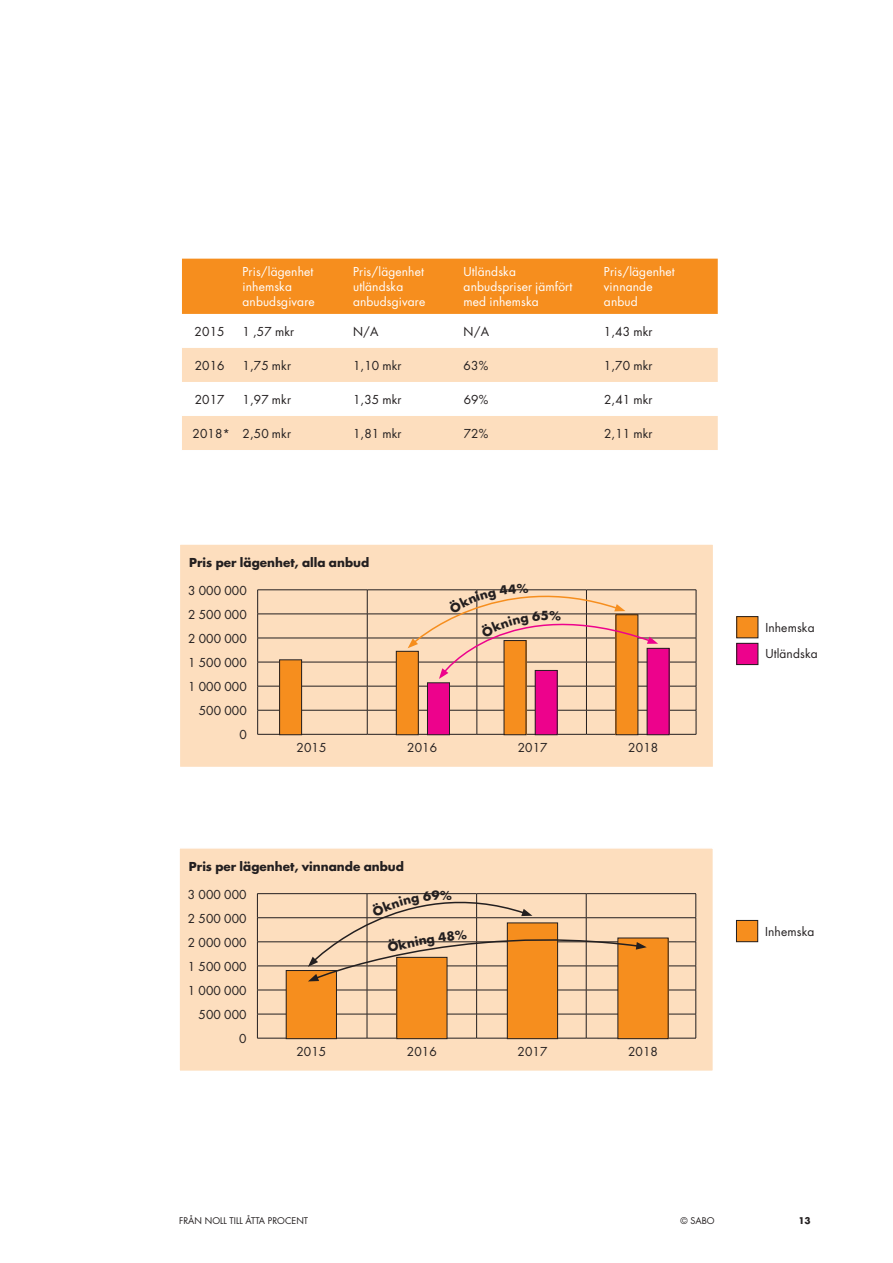
<style>
.page{position:relative;width:893px;height:1263px;background:#fff}
.page>*{position:absolute;margin:0;border:0;box-sizing:border-box;transform-origin:0 0}
.t1{font:12px/24px "Futura Std";letter-spacing:.01em;color:#231f20;text-align:right}
.t2{font:12px/15px "Futura Std";letter-spacing:.01em;color:#fff}
.t3{font:700 12px "Futura Std";color:#231f20}
.t4{font:9px "Futura Std";color:#231f20}
.t5{font:700 9px "Futura Std";color:#231f20}
</style>
<div class="page">
<div style="left:182px;top:259px;width:536px;height:55px;background:#f68e1e"></div>
<svg style="left:182px;top:348px;width:536px;height:102px;fill:#fddebe"></svg>
<div style="left:179px;top:543px;width:535px;height:225px;background:#fddebe;border:2px solid #fff"></div>
<hr style="left:257px;top:589px;width:110px;height:1px;background:#231f20">
<hr style="left:367px;top:589px;width:110px;height:1px;background:#231f20">
<hr style="left:586px;top:589px;width:110px;height:1px;background:#231f20">
<hr style="left:257px;top:614px;width:110px;height:1px;background:#231f20">
<hr style="left:367px;top:614px;width:110px;height:1px;background:#231f20">
<hr style="left:586px;top:614px;width:110px;height:1px;background:#231f20">
<hr style="left:257px;top:638px;width:110px;height:1px;background:#231f20">
<hr style="left:367px;top:638px;width:110px;height:1px;background:#231f20">
<hr style="left:586px;top:638px;width:110px;height:1px;background:#231f20">
<hr style="left:257px;top:662px;width:110px;height:1px;background:#231f20">
<hr style="left:367px;top:662px;width:110px;height:1px;background:#231f20">
<hr style="left:586px;top:662px;width:110px;height:1px;background:#231f20">
<hr style="left:257px;top:686px;width:110px;height:1px;background:#231f20">
<hr style="left:367px;top:686px;width:110px;height:1px;background:#231f20">
<hr style="left:586px;top:686px;width:110px;height:1px;background:#231f20">
<hr style="left:257px;top:710px;width:110px;height:1px;background:#231f20">
<svg style="left:257px;top:590px;width:1px;height:144px"></svg>
<hr style="left:367px;top:710px;width:110px;height:1px;background:#231f20">
<svg style="left:367px;top:590px;width:1px;height:144px"></svg>
<hr style="left:586px;top:710px;width:110px;height:1px;background:#231f20">
<svg style="left:696px;top:590px;width:1px;height:144px"></svg>
<hr style="left:257px;top:734px;width:110px;height:1px;background:#231f20">
<hr style="left:367px;top:734px;width:110px;height:1px;background:#231f20">
<hr style="left:477px;top:734px;width:109px;height:1px;background:#231f20">
<hr style="left:586px;top:734px;width:110px;height:1px;background:#231f20">
<div style="left:280px;top:660px;width:22px;height:75px;background:#f68e1e"></div>
<div style="left:279px;top:659px;width:23px;height:76px;border:1px solid #231f20"></div>
<div style="left:396px;top:651px;width:22px;height:84px;background:#f68e1e"></div>
<div style="left:396px;top:651px;width:23px;height:84px;border:1px solid #231f20"></div>
<div style="left:427px;top:682px;width:23px;height:53px;border:1px solid #231f20"></div>
<div style="left:535px;top:670px;width:23px;height:65px;border:1px solid #231f20"></div>
<div style="left:647px;top:648px;width:22px;height:87px;background:#ed028c"></div>
<div style="left:737px;top:617px;width:21px;height:21px;background:#f68e1e"></div>
<div style="left:736px;top:616px;width:22px;height:22px;border:1px solid #231f20"></div>
<div style="left:737px;top:643px;width:21px;height:21px;background:#ed028c"></div>
<div style="left:736px;top:643px;width:22px;height:22px;border:1px solid #231f20"></div>
<div style="left:178px;top:847px;width:536px;height:225px;background:#fddebe;border:2px solid #fff"></div>
<hr style="left:257px;top:893px;width:110px;height:1px;background:#231f20">
<hr style="left:586px;top:893px;width:110px;height:1px;background:#231f20">
<hr style="left:257px;top:917px;width:110px;height:1px;background:#231f20">
<hr style="left:586px;top:917px;width:110px;height:1px;background:#231f20">
<hr style="left:257px;top:941px;width:110px;height:1px;background:#231f20">
<hr style="left:586px;top:941px;width:110px;height:1px;background:#231f20">
<hr style="left:257px;top:966px;width:110px;height:1px;background:#231f20">
<hr style="left:586px;top:966px;width:110px;height:1px;background:#231f20">
<hr style="left:257px;top:990px;width:110px;height:1px;background:#231f20">
<hr style="left:586px;top:990px;width:110px;height:1px;background:#231f20">
<hr style="left:257px;top:1014px;width:110px;height:1px;background:#231f20">
<svg style="left:257px;top:894px;width:1px;height:144px"></svg>
<hr style="left:586px;top:1014px;width:110px;height:1px;background:#231f20">
<svg style="left:696px;top:894px;width:1px;height:144px"></svg>
<hr style="left:257px;top:1038px;width:110px;height:1px;background:#231f20">
<hr style="left:367px;top:1038px;width:110px;height:1px;background:#231f20">
<hr style="left:477px;top:1038px;width:109px;height:1px;background:#231f20">
<hr style="left:586px;top:1038px;width:110px;height:1px;background:#231f20">
<div style="left:286px;top:970px;width:50px;height:69px;background:#f68e1e"></div>
<div style="left:286px;top:970px;width:51px;height:69px;border:1px solid #231f20"></div>
<div style="left:618px;top:938px;width:50px;height:101px;background:#f68e1e"></div>
<div style="left:617px;top:938px;width:51px;height:101px;border:1px solid #231f20"></div>
<div style="left:736px;top:920px;width:22px;height:22px;background:#f68e1e"></div>
<div style="left:736px;top:920px;width:22px;height:22px;border:1px solid #231f20"></div>
<svg style="left:408px;top:589px;width:250px;height:145px"></svg>
<svg style="left:308px;top:893px;width:339px;height:145px"></svg>
<p class="t2" style="left:242px;top:264px;width:74px">Pris/lägenhet inhemska anbudsgivare</p>
<p class="t2" style="left:353px;top:264px;width:74px">Pris/lägenhet utländska anbudsgivare</p>
<p class="t2" style="left:464px;top:264px;width:110px">Utländska anbudspriser jämfört med inhemska</p>
<p class="t2" style="left:604px;top:264px;width:72px">Pris/lägenhet vinnande anbud</p>
<p class="t1" style="left:195px;top:320px;width:31px">2015</p>
<p class="t1" style="left:242px;top:320px;width:53px">1 ,57 mkr</p>
<p class="t1" style="left:353px;top:320px;width:27px">N/A</p>
<p class="t1" style="left:464px;top:320px;width:27px">N/A</p>
<p class="t1" style="left:604px;top:320px;width:50px">1,43 mkr</p>
<p class="t1" style="left:195px;top:354px;width:31px">2016</p>
<p class="t1" style="left:243px;top:354px;width:50px">1,75 mkr</p>
<p class="t1" style="left:353px;top:354px;width:50px">1,10 mkr</p>
<p class="t1" style="left:464px;top:354px;width:26px">63%</p>
<p class="t1" style="left:604px;top:354px;width:50px">1,70 mkr</p>
<p class="t1" style="left:195px;top:388px;width:31px">2017</p>
<p class="t1" style="left:243px;top:388px;width:50px">1,97 mkr</p>
<p class="t1" style="left:353px;top:388px;width:50px">1,35 mkr</p>
<p class="t1" style="left:464px;top:388px;width:26px">69%</p>
<p class="t1" style="left:604px;top:388px;width:50px">2,41 mkr</p>
<p class="t1" style="left:193px;top:422px;width:100px">2018* 2,50 mkr</p>
<p class="t1" style="left:353px;top:422px;width:50px">1,81 mkr</p>
<p class="t1" style="left:464px;top:422px;width:26px">72%</p>
<p class="t1" style="left:604px;top:422px;width:50px">2,11 mkr</p>
<p class="t3" style="left:189px;top:554px;width:182px">Pris per lägenhet, alla anbud</p>
<p class="t1" style="left:188px;top:579px;width:60px">3 000 000<br>2 500 000<br>2 000 000<br>1 500 000<br>1 000 000<br>500 000<br>0</p>
<p class="t1" style="left:297px;top:735px;width:31px">2015</p>
<p class="t1" style="left:407px;top:735px;width:31px">2016</p>
<p class="t1" style="left:518px;top:735px;width:31px">2017</p>
<p class="t1" style="left:628px;top:735px;width:31px">2018</p>
<p class="t3" style="left:517px;top:581px;width:13px">%</p>
<p class="t3" style="left:189px;top:858px;width:217px">Pris per lägenhet, vinnande anbud</p>
<p class="t1" style="left:188px;top:883px;width:60px">3 000 000<br>2 500 000<br>2 000 000<br>1 500 000<br>1 000 000<br>500 000<br>0</p>
<p class="t1" style="left:296px;top:1039px;width:31px">2015</p>
<p class="t1" style="left:407px;top:1039px;width:31px">2016</p>
<p class="t1" style="left:517px;top:1039px;width:31px">2017</p>
<p class="t1" style="left:628px;top:1039px;width:31px">2018</p>
<p class="t3" style="left:440px;top:887px;width:13px">%</p>
<p class="t1" style="left:765px;top:615px;width:54px;line-height:25.5px;text-align:left">Inhemska<br>Utländska</p>
<p class="t1" style="left:765px;top:920px;width:51px">Inhemska</p>
<p class="t4" style="left:179px;top:1214px;width:130px">FRÅN NOLL TILL ÅTTA PROCENT</p>
<p class="t4" style="left:680px;top:1214px;width:36px">© SABO</p>
<p class="t5" style="left:798px;top:1214px;width:14px">13</p>
</div>
